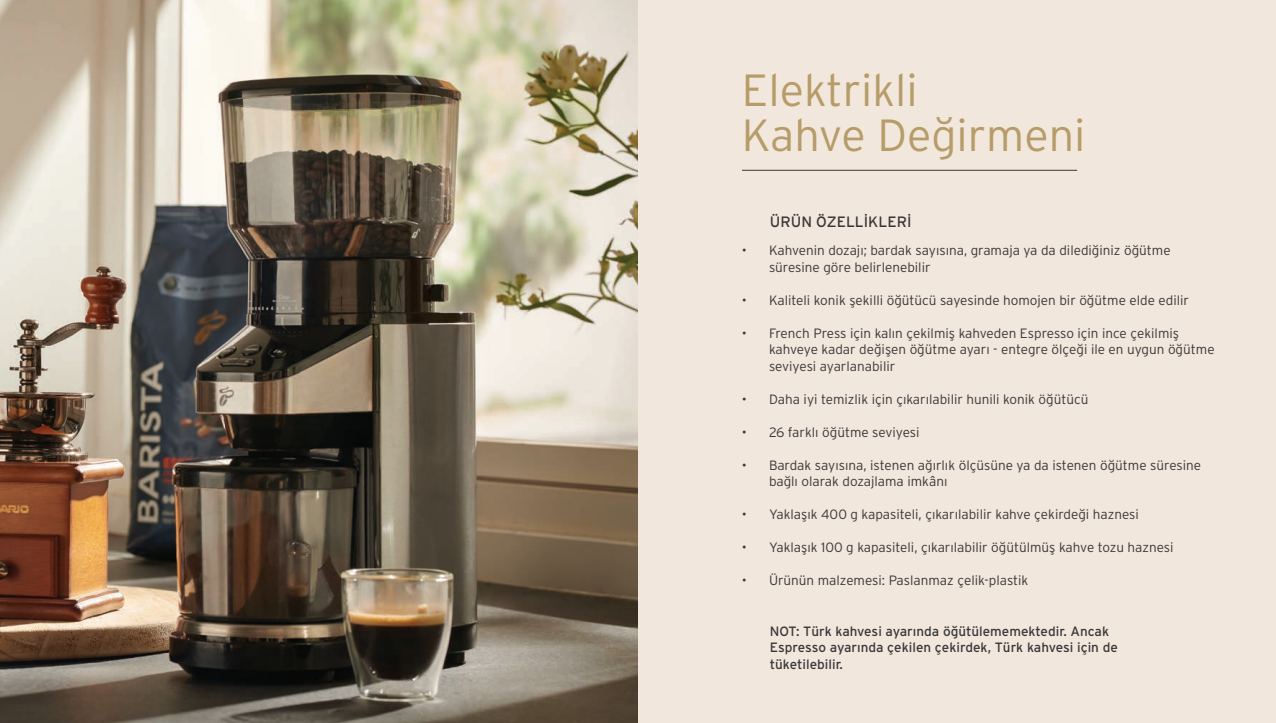
<style>
.page{position:relative;width:1276px;height:723px;background:#f2e7dd}
.page>*{position:absolute;margin:0;border:0;box-sizing:border-box;transform-origin:0 0}
.t1{font:300 45px/45px "Interstate OT";color:#b69c68}
.t2{font:15px "Interstate OT";color:#393837}
.t3{font:300 13.5px/16.5px "Interstate OT";color:#393837}
.t4{font:13.5px/16.5px "Interstate OT";color:#393837}
</style>
<div class="page">
<img style="left:0;top:0;width:638px;height:723px">
<hr style="left:742px;top:170px;width:335px;height:1px;background:#393837">
<h1 class="t1" style="left:742px;top:68px;width:345px">Elektrikli<br>Kahve Değirmeni</h1>
<p class="t2" style="left:770px;top:213px;width:143px">ÜRÜN ÖZELLİKLERİ</p>
<p class="t3" style="left:769px;top:242px;width:403px;text-indent:-27px">• Kahvenin dozajı; bardak sayısına, gramaja ya da dilediğiniz öğütme süresine göre belirlenebilir</p>
<p class="t3" style="left:742px;top:292px;width:448px">• Kaliteli konik şekilli öğütücü sayesinde homojen bir öğütme elde edilir</p>
<p class="t3" style="left:769px;top:325px;width:447px;text-indent:-27px">• French Press için kalın çekilmiş kahveden Espresso için ince çekilmiş kahveye kadar değişen öğütme ayarı - entegre ölçeği ile en uygun öğütme seviyesi ayarlanabilir</p>
<p class="t3" style="left:742px;top:391px;width:348px">• Daha iyi temizlik için çıkarılabilir hunili konik öğütücü</p>
<p class="t3" style="left:742px;top:424px;width:179px">• 26 farklı öğütme seviyesi</p>
<p class="t3" style="left:769px;top:457px;width:434px;text-indent:-27px">• Bardak sayısına, istenen ağırlık ölçüsüne ya da istenen öğütme süresine bağlı olarak dozajlama imkânı</p>
<p class="t3" style="left:742px;top:506px;width:398px">• Yaklaşık 400 g kapasiteli, çıkarılabilir kahve çekirdeği haznesi</p>
<p class="t3" style="left:742px;top:539px;width:433px">• Yaklaşık 100 g kapasiteli, çıkarılabilir öğütülmüş kahve tozu haznesi</p>
<p class="t3" style="left:742px;top:572px;width:288px">• Ürünün malzemesi: Paslanmaz çelik-plastik</p>
<p class="t4" style="left:770px;top:623px;width:349px">NOT: Türk kahvesi ayarında öğütülememektedir. Ancak<br>Espresso ayarında çekilen çekirdek, Türk kahvesi için de tüketilebilir.</p>
</div>
